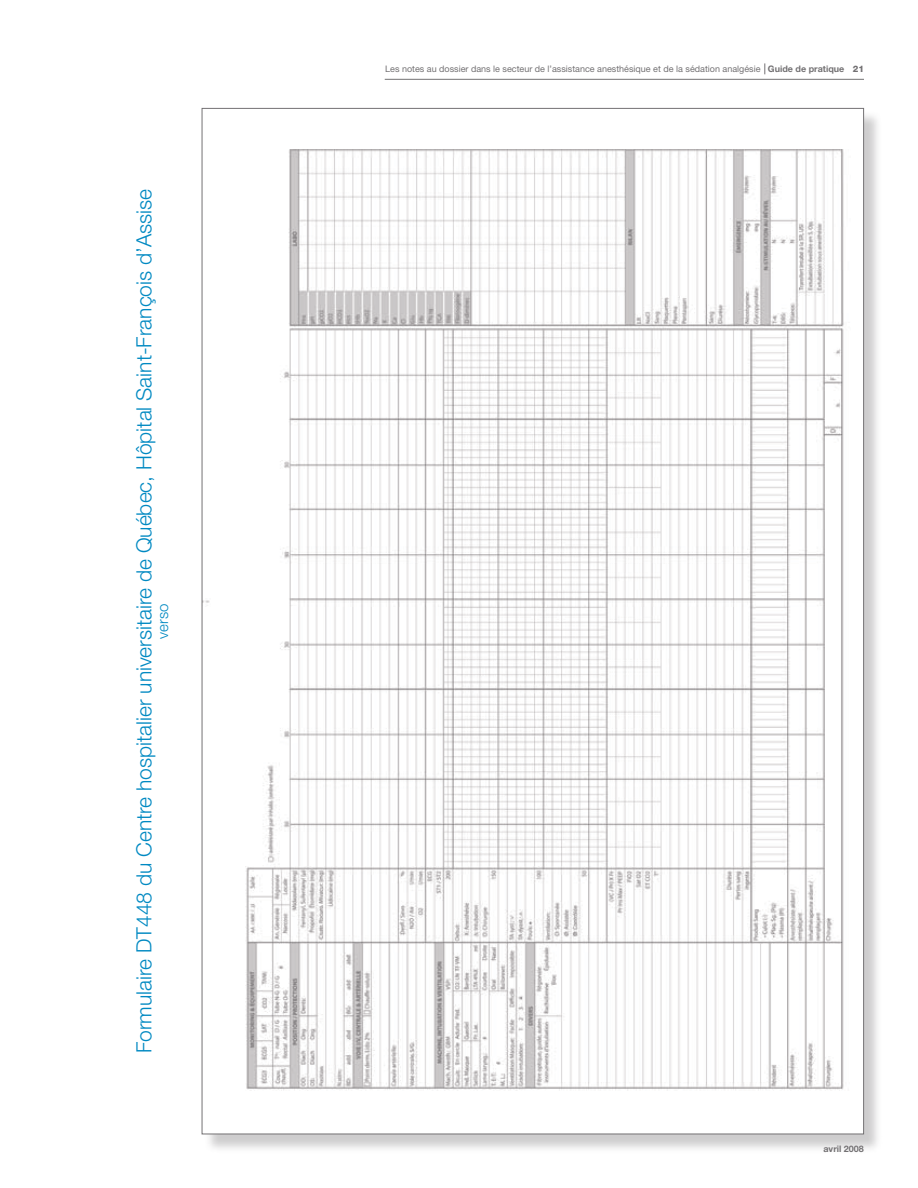
<style>
.page{position:relative;width:918px;height:1188px;background:#fff}
.page>*{position:absolute;margin:0;border:0;box-sizing:border-box;transform-origin:0 0}
.t1{font:300 21px "Helvetica Neue";color:#0089c2}
.t2{font:300 15px "Helvetica Neue";color:#0089c2}
.t3{font:9px "Helvetica Neue";color:#737173}
.t4{font:700 9px "Helvetica Neue";color:#737173}
.s1{font-weight:700}
.s2{font-weight:800}
</style>
<div class="page">
<hr style="left:385px;top:79px;width:479px;height:1px;background:#737173">
<div style="left:204px;top:110px;width:685px;height:1050px;background:#737173;opacity:.35"></div>
<img style="left:204px;top:110px;width:658px;height:1022px">
<h1 class="t1" style="left:131px;top:1053px;width:866px;rotate:-90deg">Formulaire DT448 du Centre hospitalier universitaire de Québec, Hôpital Saint-François d’Assise</h1>
<h2 class="t2" style="left:154px;top:639px;width:37px;rotate:-90deg">verso</h2>
<p class="t3" style="left:385px;top:63px;width:480px">Les notes au dossier dans le secteur de l’assistance anesthésique et de la sédation analgésie <span class="s1">Guide de pratique</span> <span class="s2">21</span></p>
<p class="t4" style="left:823px;top:1143px;width:42px">avril 2008</p>
</div>
